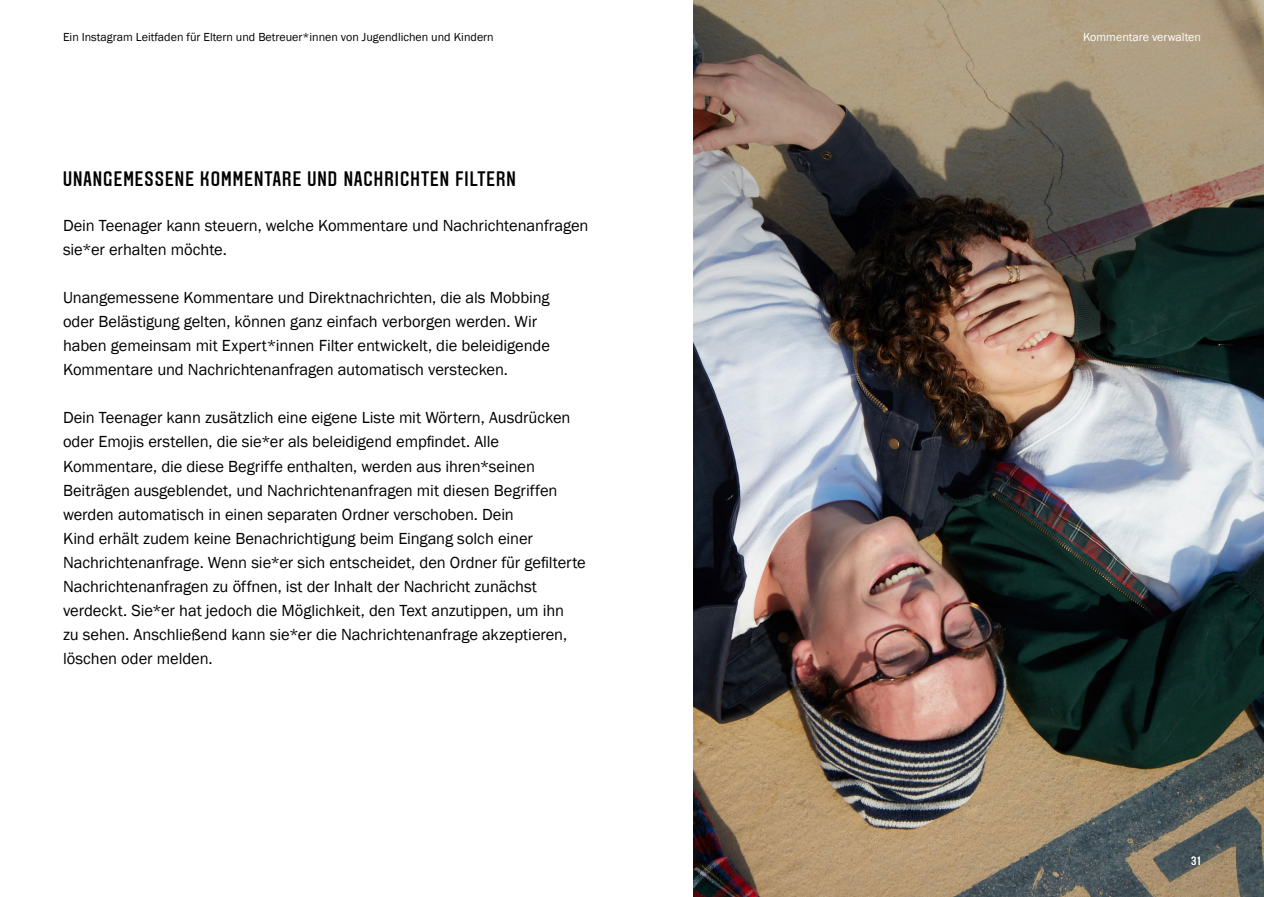
<style>
.page{position:relative;width:1264px;height:897px;background:#fff}
.page>*{position:absolute;margin:0;border:0;box-sizing:border-box;transform-origin:0 0}
.t1{font:500 21px "Aveny T";letter-spacing:.05em;color:#000}
.t2{font:16.5px/24px "Franklin Gothic";letter-spacing:-.005em;color:#000}
.t3{font:12px "Franklin Gothic";color:#020203}
.t4{font:12px "Franklin Gothic";color:#fff}
.t5{font:12px "Aveny T";color:#fff}
</style>
<div class="page">
<img style="left:693px;top:372px;width:571px;height:524px">
<img style="left:693px;top:0;width:571px;height:372px">
<p class="t3" style="left:63px;top:29px;width:432px">Ein Instagram Leitfaden für Eltern und Betreuer*innen von Jugendlichen und Kindern</p>
<p class="t4" style="left:1083px;top:29px;width:119px">Kommentare verwalten</p>
<p class="t1" style="left:63px;top:167px;width:454px">UNANGEMESSENE KOMMENTARE UND NACHRICHTEN FILTERN</p>
<p class="t2" style="left:63px;top:214px;width:527px">Dein Teenager kann steuern, welche Kommentare und Nachrichtenanfragen sie*er erhalten möchte.</p>
<p class="t2" style="left:63px;top:286px;width:488px">Unangemessene Kommentare und Direktnachrichten, die als Mobbing oder Belästigung gelten, können ganz einfach verborgen werden. Wir haben gemeinsam mit Expert*innen Filter entwickelt, die beleidigende Kommentare und Nachrichtenanfragen automatisch verstecken.</p>
<p class="t2" style="left:63px;top:406px;width:524px">Dein Teenager kann zusätzlich eine eigene Liste mit Wörtern, Ausdrücken oder Emojis erstellen, die sie*er als beleidigend empfindet. Alle Kommentare, die diese Begriffe enthalten, werden aus ihren*seinen Beiträgen ausgeblendet, und Nachrichtenanfragen mit diesen Begriffen werden automatisch in einen separaten Ordner verschoben. Dein<br>Kind erhält zudem keine Benachrichtigung beim Eingang solch einer Nachrichtenanfrage. Wenn sie*er sich entscheidet, den Ordner für gefilterte Nachrichtenanfragen zu öffnen, ist der Inhalt der Nachricht zunächst verdeckt. Sie*er hat jedoch die Möglichkeit, den Text anzutippen, um ihn<br>zu sehen. Anschließend kann sie*er die Nachrichtenanfrage akzeptieren, löschen oder melden.</p>
<p class="t5" style="left:1191px;top:854px;width:11px">31</p>
</div>
